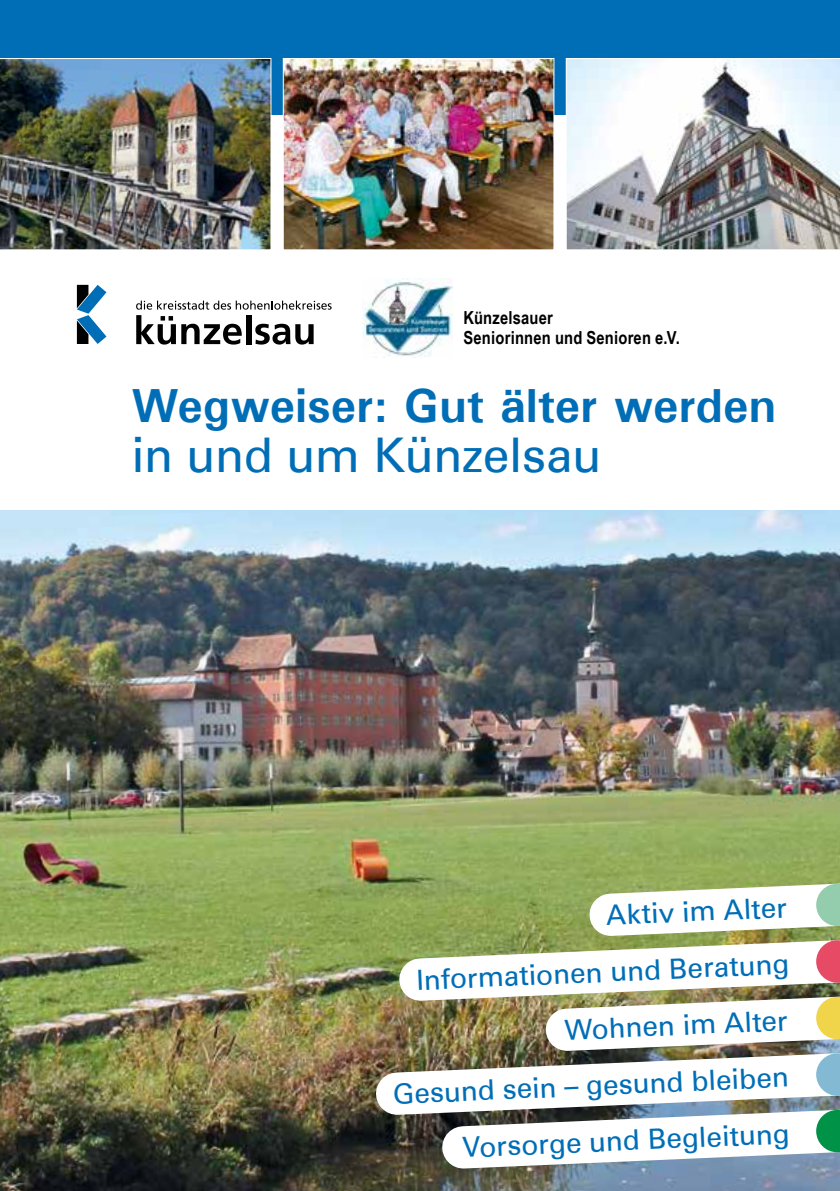
<style>
.page{position:relative;width:840px;height:1191px;background:#fff}
.page>*{position:absolute;margin:0;border:0;box-sizing:border-box;transform-origin:0 0}
.t1{font:700 47.8px "Univers";color:#006eb7}
.t2{font:47.8px "Univers";letter-spacing:-.01em;color:#006eb7}
.t3{font:28px "Univers";color:#006eb7}
.t4{font:700 18px/20px "Arial Narrow";letter-spacing:.01em;color:#000}
</style>
<div class="page">
<img style="left:0;top:510px;width:839px;height:681px">
<img style="left:362px;top:278px;width:90px;height:79px">
<svg style="left:77px;top:285px;width:29px;height:59px"></svg>
<svg style="left:136px;top:300px;width:195px;height:44px"></svg>
<div style="left:0;top:0;width:839px;height:115px;background:#006eb7"></div>
<img style="left:565px;top:58px;width:274px;height:192px">
<img style="left:284px;top:60px;width:268px;height:188px">
<div style="left:282px;top:58px;width:272px;height:192px;border:1px solid #fff"></div>
<img style="left:0;top:58px;width:271px;height:192px">
<img style="left:376px;top:917px;width:146px;height:106px">
<img style="left:353px;top:1029px;width:169px;height:108px">
<svg style="left:419px;top:1086px;width:420px;height:105px"></svg>
<img style="left:522px;top:860px;width:317px;height:235px">
<svg style="left:815px;top:1109px;width:24px;height:43px"></svg>
<svg style="left:835px;top:1187px;width:5px;height:4px"></svg>
<p class="t4" style="left:463px;top:306px;width:218px">Künzelsauer<br>Seniorinnen und Senioren e.V.</p>
<h1 class="t1" style="left:131px;top:376px;width:646px">Wegweiser: Gut älter werden</h1>
<h1 class="t2" style="left:131px;top:426px;width:471px">in und um Künzelsau</h1>
<p class="t3" style="left:605px;top:898px;width:182px;rotate:-2deg">Aktiv im Alter</p>
<p class="t3" style="left:415px;top:962px;width:375px;rotate:-2deg">Informationen und Beratung</p>
<p class="t3" style="left:564px;top:1012px;width:224px;rotate:-2deg">Wohnen im Alter</p>
<p class="t3" style="left:392px;top:1075px;width:398px;rotate:-2deg">Gesund sein – gesund bleiben</p>
<p class="t3" style="left:461px;top:1129px;width:329px;rotate:-2deg">Vorsorge und Begleitung</p>
</div>
